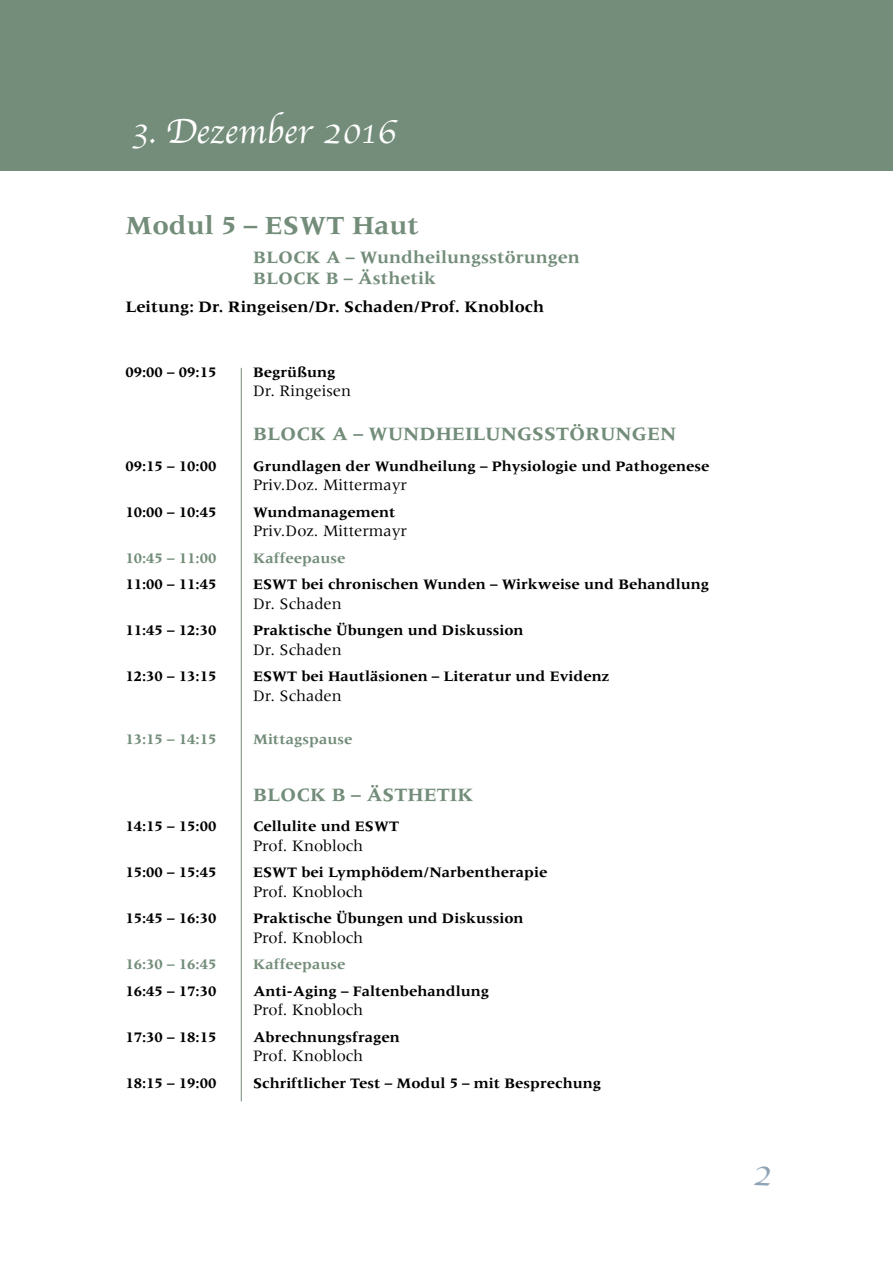
<style>
.page{position:relative;width:893px;height:1263px;background:#fff}
.page>*{position:absolute;margin:0;border:0;box-sizing:border-box;transform-origin:0 0}
.t1{font:36px "Apple Chancery";color:#fff}
.t2{font:36px "Apple Chancery";color:#8ea3b6}
.t3{font:700 27px "Meridien LT";color:#738d7a}
.t4{font:700 19.5px "Meridien LT";color:#738d7a}
.t5{font:700 18px/21px "Meridien LT";color:#738d7a}
.t6{font:16.5px "Meridien LT";color:#000}
.t7{font:700 16.5px "Meridien LT";color:#000}
.t8{font:700 15px "Meridien LT";color:#000}
.t9{font:700 15px "Meridien LT";color:#738d7a}
</style>
<div class="page">
<div style="left:0;top:0;width:893px;height:170px;background:#738d7a"></div>
<hr style="left:241px;top:368px;width:1px;height:733px;background:#738d7a">
<h1 class="t1" style="left:132px;top:103px;width:266px">3. Dezember 2016</h1>
<h2 class="t3" style="left:125px;top:209px;width:295px">Modul 5 – ESWT Haut</h2>
<p class="t5" style="left:253px;top:246px;width:328px">BLOCK A – Wundheilungsstörungen<br>BLOCK B – Ästhetik</p>
<p class="t7" style="left:125px;top:297px;width:420px">Leitung: Dr. Ringeisen/Dr. Schaden/Prof. Knobloch</p>
<p class="t8" style="left:125px;top:363px;width:92px">09:00 – 09:15</p>
<p class="t8" style="left:253px;top:363px;width:84px">Begrüßung</p>
<p class="t6" style="left:253px;top:382px;width:100px">Dr. Ringeisen</p>
<h3 class="t4" style="left:253px;top:422px;width:425px">BLOCK A – WUNDHEILUNGSSTÖRUNGEN</h3>
<p class="t8" style="left:125px;top:457px;width:92px">09:15 – 10:00</p>
<p class="t8" style="left:253px;top:457px;width:458px">Grundlagen der Wundheilung – Physiologie und Pathogenese</p>
<p class="t6" style="left:253px;top:476px;width:155px">Priv.Doz. Mittermayr</p>
<p class="t8" style="left:125px;top:503px;width:92px">10:00 – 10:45</p>
<p class="t8" style="left:253px;top:503px;width:144px">Wundmanagement</p>
<p class="t6" style="left:253px;top:522px;width:155px">Priv.Doz. Mittermayr</p>
<p class="t9" style="left:125px;top:549px;width:92px">10:45 – 11:00</p>
<p class="t9" style="left:253px;top:549px;width:94px">Kaffeepause</p>
<p class="t8" style="left:125px;top:576px;width:92px">11:00 – 11:45</p>
<p class="t8" style="left:253px;top:576px;width:458px">ESWT bei chronischen Wunden – Wirkweise und Behandlung</p>
<p class="t6" style="left:253px;top:594px;width:90px">Dr. Schaden</p>
<p class="t8" style="left:125px;top:622px;width:92px">11:45 – 12:30</p>
<p class="t8" style="left:253px;top:622px;width:272px">Praktische Übungen und Diskussion</p>
<p class="t6" style="left:253px;top:640px;width:90px">Dr. Schaden</p>
<p class="t8" style="left:125px;top:668px;width:92px">12:30 – 13:15</p>
<p class="t8" style="left:253px;top:668px;width:358px">ESWT bei Hautläsionen – Literatur und Evidenz</p>
<p class="t6" style="left:253px;top:686px;width:90px">Dr. Schaden</p>
<p class="t9" style="left:125px;top:731px;width:92px">13:15 – 14:15</p>
<p class="t9" style="left:253px;top:731px;width:101px">Mittagspause</p>
<h3 class="t4" style="left:253px;top:783px;width:222px">BLOCK B – ÄSTHETIK</h3>
<p class="t8" style="left:125px;top:818px;width:92px">14:15 – 15:00</p>
<p class="t8" style="left:253px;top:818px;width:148px">Cellulite und ESWT</p>
<p class="t6" style="left:253px;top:836px;width:112px">Prof. Knobloch</p>
<p class="t8" style="left:125px;top:864px;width:92px">15:00 – 15:45</p>
<p class="t8" style="left:253px;top:864px;width:296px">ESWT bei Lymphödem/Narbentherapie</p>
<p class="t6" style="left:253px;top:882px;width:112px">Prof. Knobloch</p>
<p class="t8" style="left:125px;top:910px;width:92px">15:45 – 16:30</p>
<p class="t8" style="left:253px;top:910px;width:272px">Praktische Übungen und Diskussion</p>
<p class="t6" style="left:253px;top:928px;width:112px">Prof. Knobloch</p>
<p class="t9" style="left:125px;top:956px;width:92px">16:30 – 16:45</p>
<p class="t9" style="left:253px;top:956px;width:94px">Kaffeepause</p>
<p class="t8" style="left:125px;top:982px;width:92px">16:45 – 17:30</p>
<p class="t8" style="left:253px;top:982px;width:238px">Anti-Aging – Faltenbehandlung</p>
<p class="t6" style="left:253px;top:1001px;width:112px">Prof. Knobloch</p>
<p class="t8" style="left:125px;top:1028px;width:92px">17:30 – 18:15</p>
<p class="t8" style="left:253px;top:1028px;width:148px">Abrechnungsfragen</p>
<p class="t6" style="left:253px;top:1047px;width:112px">Prof. Knobloch</p>
<p class="t8" style="left:125px;top:1074px;width:92px">18:15 – 19:00</p>
<p class="t8" style="left:253px;top:1074px;width:350px">Schriftlicher Test – Modul 5 – mit Besprechung</p>
<h1 class="t2" style="left:752px;top:1145px;width:22px">2</h1>
</div>
